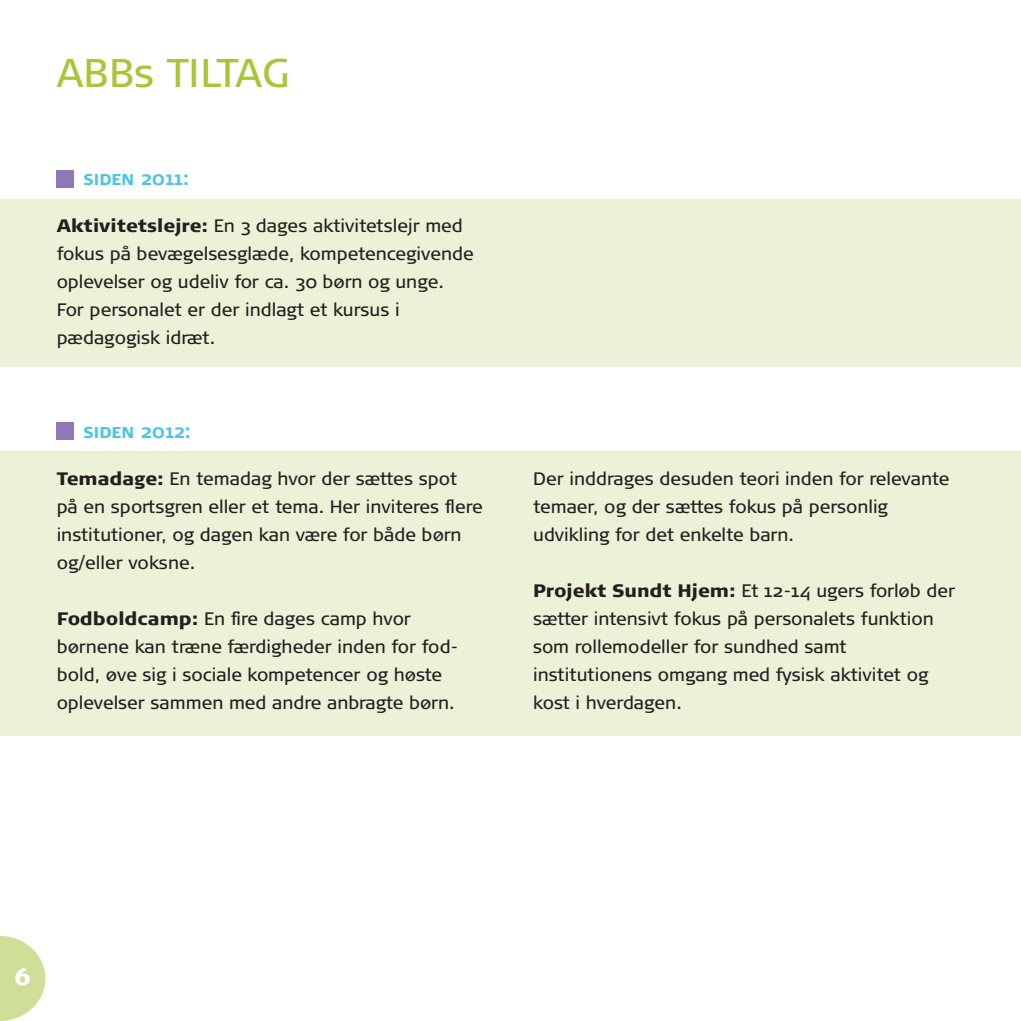
<style>
.page{position:relative;width:1021px;height:1021px;background:#fff}
.page>*{position:absolute;margin:0;border:0;box-sizing:border-box;transform-origin:0 0}
.t1{font:40px "Signa Normal";color:#a7c738}
.t2{font:900 24px "Signa Column";color:#fff}
.t3{font:700 20px "Signa Caps";color:#4cc6e0}
.t4{font:18px/28px "Signa Normal";color:#231f20}
.s1{font-weight:900}
.s2{font-family:"Signa Column";font-weight:900}
</style>
<div class="page">
<div style="left:0;top:199px;width:1020px;height:167px;background:#ecf2d8"></div>
<div style="left:0;top:451px;width:1020px;height:285px;background:#ecf2d8"></div>
<div style="left:57px;top:170px;width:17px;height:17px;background:#8e79b6"></div>
<div style="left:57px;top:423px;width:17px;height:17px;background:#8e79b6"></div>
<svg style="left:0;top:936px;width:45px;height:85px"></svg>
<h1 class="t1" style="left:57px;top:50px;width:234px">ABBs TILTAG</h1>
<p class="t3" style="left:84px;top:166px;width:107px">siden 2011:</p>
<p class="t4" style="left:57px;top:212px;width:418px"><span class="s1">Aktivitetslejre:</span> En 3 dages aktivitetslejr med fokus på bevægelsesglæde, kompetencegivende oplevelser og udeliv for ca. 30 børn og unge.<br>For personalet er der indlagt et kursus i pædagogisk idræt.</p>
<p class="t3" style="left:84px;top:419px;width:109px">siden 2012:</p>
<p class="t4" style="left:57px;top:465px;width:427px"><span class="s2">Temadage:</span> En temadag hvor der sættes spot på en sportsgren eller et tema. Her inviteres flere institutioner, og dagen kan være for både børn og/eller voksne.</p>
<p class="t4" style="left:57px;top:605px;width:403px"><span class="s1">Fodboldcamp:</span> En fire dages camp hvor børnene kan træne færdigheder inden for fod&shy;bold, øve sig i sociale kompetencer og høste oplevelser sammen med andre anbragte børn.</p>
<p class="t4" style="left:533px;top:465px;width:417px">Der inddrages desuden teori inden for relevante temaer, og der sættes fokus på personlig udvikling for det enkelte barn.</p>
<p class="t4" style="left:533px;top:577px;width:423px"><span class="s1">Projekt Sundt Hjem:</span> Et 12-14 ugers forløb der sætter intensivt fokus på personalets funktion som rollemodeller for sundhed samt institutionens omgang med fysisk aktivitet og kost i hverdagen.</p>
<h2 class="t2" style="left:15px;top:961px;width:18px">6</h2>
</div>
